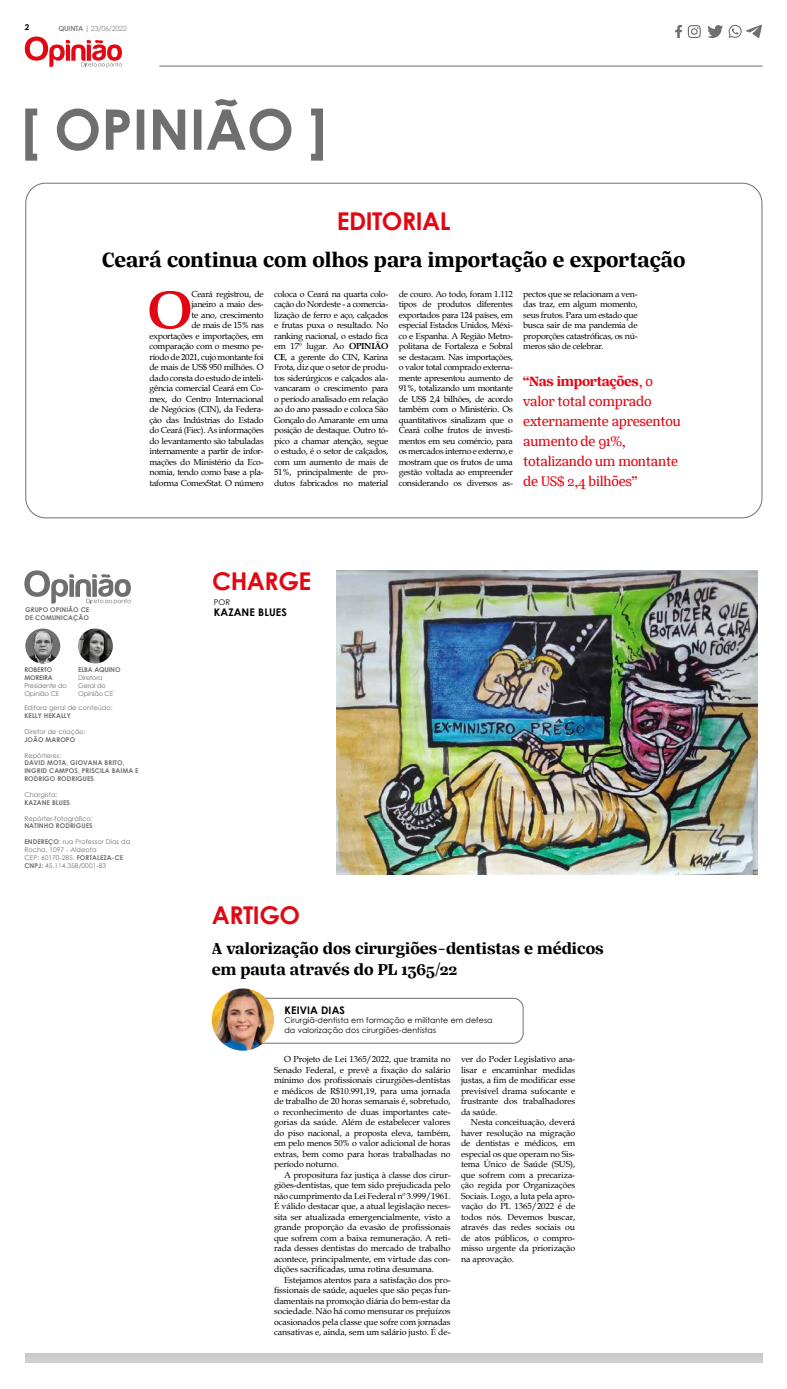
<style>
.page{position:relative;width:787px;height:1389px;background:#fff}
.page>*{position:absolute;margin:0;border:0;box-sizing:border-box;transform-origin:0 0}
.t1{font:700 54.07px "Book Antiqua";color:#e30613}
.t2{font:700 24.5px "Century Gothic";letter-spacing:-.02em;color:#e30613}
.t3{font:700 22.75px "Silva Text";color:#000}
.t4{font:700 17.5px/21px "Silva Text";color:#000}
.t5{font:14.88px/20.1px "Silva Text";letter-spacing:-.02em;color:#e30613}
.t6{font:700 10.5px "Century Gothic";letter-spacing:.01em;color:#000}
.t7{font:8.75px/10.5px "Book Antiqua";letter-spacing:-.03em;color:#000;text-align:justify}
.t8{font:700 8.05px "Century Gothic";color:#000}
.t9{font:7.88px/9.6px "Century Gothic";letter-spacing:.01em;color:#000}
.t10{font:7.17px "Century Gothic";letter-spacing:-.03em;color:#878787}
.t11{font:6.56px/7.9px "Century Gothic";letter-spacing:.01em;color:#706f6f}
.t12{font:700 6.56px/7.9px "Century Gothic";letter-spacing:.01em;color:#706f6f}
.t13{font:6.56px/7.9px "Century Gothic";letter-spacing:-.02em;color:#706f6f}
.t14{font:700 6.56px/7.9px "Century Gothic";letter-spacing:-.02em;color:#706f6f}
.s1{font-weight:700}
</style>
<div class="page">
<hr style="left:159px;top:66px;width:603px;height:1px;background:#706f6f">
<svg style="left:25px;top:37px;width:97px;height:31px"></svg>
<svg style="left:687px;top:25px;width:13px;height:13px"></svg>
<svg style="left:675px;top:25px;width:6px;height:13px"></svg>
<svg style="left:707px;top:25px;width:54px;height:13px"></svg>
<div style="left:25px;top:1358px;width:736px;height:5px;background:#d0d0d0"></div>
<div style="left:25px;top:1353px;width:736px;height:5px;background:#cacacc"></div>
<svg style="left:25px;top:99px;width:298px;height:62px"></svg>
<div style="left:230px;top:998px;width:293px;height:45px;border:1px solid #706f6f;border-radius:10px"></div>
<img style="left:212px;top:988px;width:62px;height:63px;border-radius:31px">
<svg style="left:24px;top:570px;width:107px;height:35px"></svg>
<div style="left:25px;top:629px;width:35px;height:34px;background:#706f6f;border-radius:50%"></div>
<img style="left:25px;top:630px;width:35px;height:33px">
<img style="left:78px;top:629px;width:35px;height:34px;border-radius:17px">
<img style="left:336px;top:571px;width:421px;height:304px">
<p class="t8" style="left:25px;top:21px;width:6px">2</p>
<p class="t10" style="left:58px;top:23px;width:70px"><span class="s1">QUINTA |</span> 23/06/2022</p>
<h2 class="t2" style="left:336px;top:203px;width:115px">EDITORIAL</h2>
<h3 class="t3" style="left:102px;top:245px;width:584px">Ceará continua com olhos para importação e exportação</h3>
<h1 class="t1" style="left:147px;top:273px;width:47px">O</h1>
<p class="t7" style="left:149px;top:288px;width:116px;text-align:right">Ceará registrou, de<br>janeiro a maio des-<br>te ano, crescimento<br>de mais de 15% nas exportações e importações, em comparação com o mesmo pe&shy;ríodo de 2021, cujo montante foi de mais de US$ 950 milhões. O dado consta do estudo de inteli&shy;gência comercial Ceará em Co&shy;mex, do Centro Internacional de Negócios (CIN), da Federa&shy;ção das Indústrias do Estado do Ceará (Fiec). As informações do levantamento são tabuladas internamente a partir de infor&shy;mações do Ministério da Eco&shy;nomia, tendo como base a pla&shy;taforma ComexStat. O número</p>
<p class="t7" style="left:398px;top:288px;width:116px">de couro. Ao todo, foram 1.112 tipos de produtos diferentes exportados para 124 países, em especial Estados Unidos, Méxi&shy;co e Espanha. A Região Metro&shy;politana de Fortaleza e Sobral se destacam. Nas importações, o valor total comprado externa&shy;mente apresentou aumento de 91%, totalizando um montante de US$ 2,4 bilhões, de acordo também com o Ministério. Os quantitativos sinalizam que o Ceará colhe frutos de investi&shy;mentos em seu comércio, para os mercados interno e externo, e mostram que os frutos de uma gestão voltada ao empreender considerando os diversos as-</p>
<p class="t7" style="left:274px;top:288px;width:116px">coloca o Ceará na quarta colo&shy;cação do Nordeste - a comercia&shy;lização de ferro e aço, calçados e frutas puxa o resultado. No ranking nacional, o estado fica em 17º lugar. Ao <span class="s1">OPINIÃO CE</span>, a gerente do CIN, Karina Frota, diz que o setor de produ&shy;tos siderúrgicos e calçados ala&shy;vancaram o crescimento para o período analisado em relação ao do ano passado e coloca São Gonçalo do Amarante em uma posição de destaque. Outro tó&shy;pico a chamar atenção, segue o estudo, é o setor de calçados, com um aumento de mais de 51%, principalmente de pro&shy;dutos fabricados no material</p>
<p class="t7" style="left:523px;top:288px;width:116px">pectos que se relacionam a ven&shy;das traz, em algum momento, seus frutos. Para um estado que busca sair de ma pandemia de proporções catastróficas, os nú&shy;meros são de celebrar.</p>
<h3 class="t5" style="left:523px;top:371px;width:159px"><span class="s1">“Nas importações</span>, o valor total comprado externamente apresentou aumento de 91%, totalizando um montante de US$ 2,4 bilhões”</h3>
<p class="t12" style="left:25px;top:605px;width:65px">GRUPO OPINIÃO CE<br>DE COMUNICAÇÃO</p>
<h2 class="t2" style="left:212px;top:563px;width:100px">CHARGE</h2>
<p class="t9" style="left:214px;top:597px;width:18px">POR</p>
<p class="t6" style="left:214px;top:604px;width:74px">KAZANE BLUES</p>
<p class="t14" style="left:24px;top:666px;width:30px">ROBERTO<br>MOREIRA</p>
<p class="t13" style="left:24px;top:682px;width:44px">Presidente do<br>Opinião CE</p>
<p class="t14" style="left:78px;top:666px;width:44px">ELBA AQUINO</p>
<p class="t13" style="left:78px;top:674px;width:37px">Diretora<br>Geral do<br>Opinião CE</p>
<p class="t11" style="left:24px;top:704px;width:90px">Editora geral de conteúdo:</p>
<p class="t12" style="left:24px;top:712px;width:48px">KELLY HEKALLY</p>
<p class="t11" style="left:24px;top:727px;width:63px">Diretor de criação:</p>
<p class="t12" style="left:24px;top:735px;width:52px">JOÃO MAROPO</p>
<p class="t11" style="left:24px;top:751px;width:38px">Repórteres:</p>
<p class="t12" style="left:24px;top:759px;width:116px">DAVID MOTA, GIOVANA BRITO,<br>INGRID CAMPOS, PRISCILA BAIMA E<br>RODRIGO RODRIGUES</p>
<p class="t11" style="left:24px;top:790px;width:35px">Chargista:</p>
<p class="t12" style="left:24px;top:798px;width:47px">KAZANE BLUES</p>
<p class="t11" style="left:24px;top:814px;width:70px">Repórter-fotográfico:</p>
<p class="t12" style="left:24px;top:822px;width:70px">NATINHO RODRIGUES</p>
<p class="t11" style="left:24px;top:838px;width:107px"><span class="s1">ENDEREÇO</span>: rua Professor Dias da<br>Rocha, 1097 - Aldeota<br>CEP: 60170-285. <span class="s1">FORTALEZA-CE<br>CNPJ:</span> 45.114.358/0001-83</p>
<h2 class="t2" style="left:212px;top:897px;width:90px">ARTIGO</h2>
<h3 class="t4" style="left:212px;top:938px;width:393px">A valorização dos cirurgiões-dentistas e médicos em pauta através do PL 1365/22</h3>
<p class="t6" style="left:284px;top:1002px;width:62px">KEIVIA DIAS</p>
<p class="t9" style="left:284px;top:1015px;width:209px">Cirurgiã-dentista em formação e militante em defesa da valorização dos cirurgiões-dentistas</p>
<p class="t7" style="left:274px;top:1054px;width:178px;text-indent:10px">O Projeto de Lei 1365/2022, que tramita no Senado Federal, e prevê a fixação do salário mínimo dos profissionais cirurgiões-dentistas e médicos de R$10.991,19, para uma jornada de trabalho de 20 horas semanais é, sobretudo, o reconhecimento de duas importantes cate&shy;gorias da saúde. Além de estabelecer valores do piso nacional, a proposta eleva, também, em pelo menos 50% o valor adicional de horas extras, bem como para horas trabalhadas no período noturno.</p>
<p class="t7" style="left:274px;top:1169px;width:178px;text-indent:10px">A propositura faz justiça à classe dos cirur&shy;giões-dentistas, que tem sido prejudicada pelo não cumprimento da Lei Federal nº 3.999/1961.<br>É válido destacar que, a atual legislação neces&shy;sita ser atualizada emergencialmente, visto a grande proporção da evasão de profissionais que sofrem com a baixa remuneração. A reti&shy;rada desses dentistas do mercado de trabalho acontece, principalmente, em virtude das con&shy;dições sacrificadas, uma rotina desumana.</p>
<p class="t7" style="left:274px;top:1274px;width:178px;text-indent:10px">Estejamos atentos para a satisfação dos pro&shy;fissionais de saúde, aqueles que são peças fun&shy;damentais na promoção diária do bem-estar da sociedade. Não há como mensurar os prejuízos ocasionados pela classe que sofre com jornadas cansativas e, ainda, sem um salário justo. É de-</p>
<p class="t7" style="left:461px;top:1054px;width:116px">ver do Poder Legislativo ana&shy;lisar e encaminhar medidas justas, a fim de modificar esse previsível drama sufocante e frustrante dos trabalhadores da saúde.</p>
<p class="t7" style="left:461px;top:1117px;width:116px;text-indent:10px">Nesta conceituação, deverá haver resolução na migração de dentistas e médicos, em especial os que operam no Sis&shy;tema Único de Saúde (SUS), que sofrem com a precariza&shy;ção regida por Organizações Sociais. Logo, a luta pela apro&shy;vação do PL 1365/2022 é de todos nós. Devemos buscar, através das redes sociais ou de atos públicos, o compro&shy;misso urgente da priorização na aprovação.</p>
</div>
